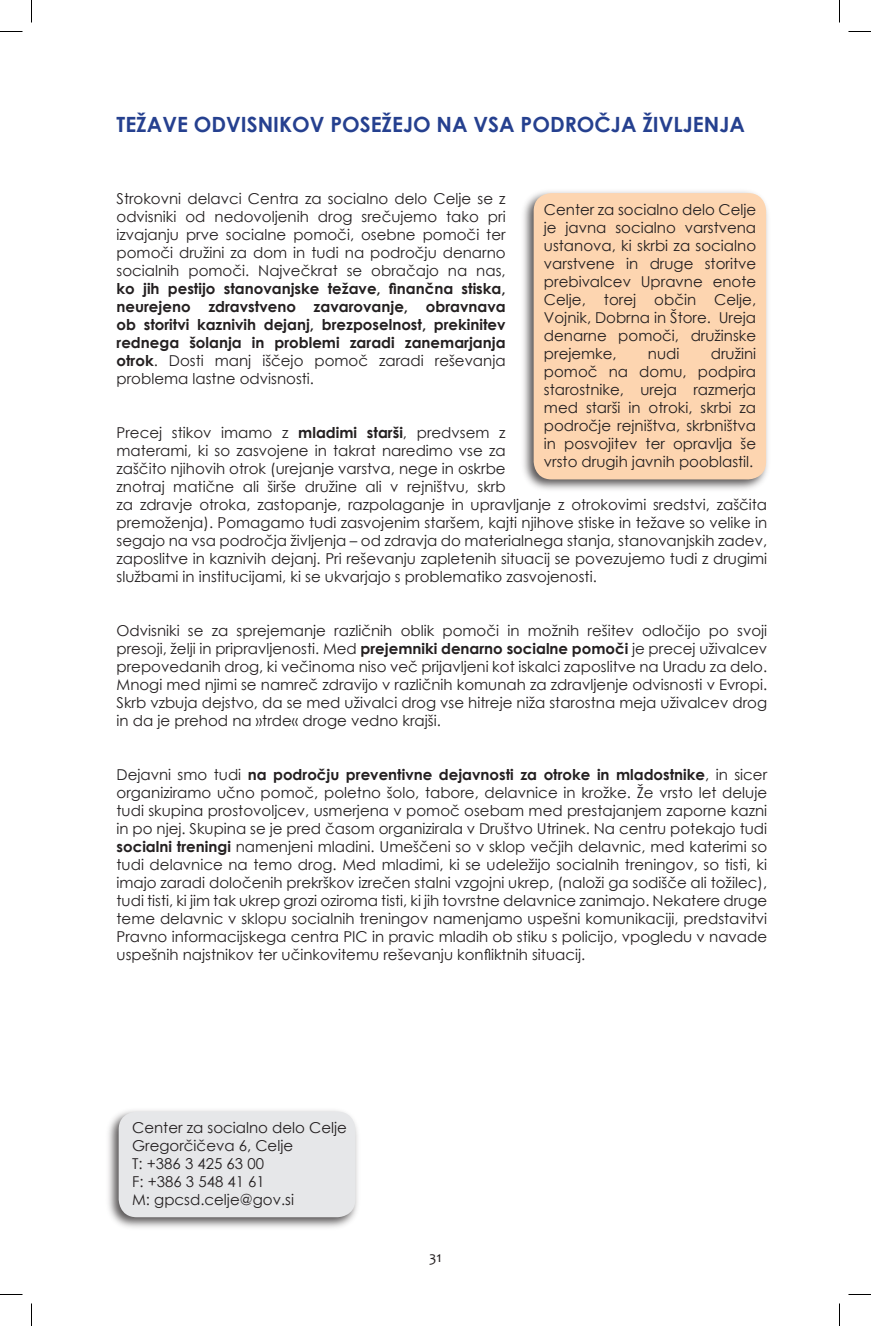
<style>
.page{position:relative;width:871px;height:1326px;background:#fff}
.page>*{position:absolute;margin:0;border:0;box-sizing:border-box;transform-origin:0 0}
.t1{font:700 21px "Century Gothic";color:#25408f}
.t2{font:15px/18px "Century Gothic";color:#231f20;text-align:justify}
.t3{font:700 15px/18px "Century Gothic";color:#231f20;text-align:justify}
.t4{font:15px "Candara";color:#231f20}
.s1{font-weight:400}
.s2{font-weight:700}
</style>
<div class="page">
<div style="left:105px;top:1106px;width:256px;height:125px;background:#231f20;opacity:.75"></div>
<div style="left:119px;top:1112px;width:236px;height:105px;background:#e6e7e9"></div>
<div style="left:520px;top:188px;width:252px;height:306px;background:#231f20;opacity:.75"></div>
<div style="left:534px;top:193px;width:232px;height:286px;background:#fdd5b0"></div>
<svg style="left:0;top:31px;width:22px;height:1px"></svg>
<svg style="left:848px;top:31px;width:23px;height:1px"></svg>
<svg style="left:0;top:1294px;width:22px;height:1px"></svg>
<svg style="left:848px;top:1294px;width:23px;height:1px"></svg>
<svg style="left:31px;top:0;width:1px;height:22px"></svg>
<svg style="left:31px;top:1303px;width:1px;height:23px"></svg>
<svg style="left:839px;top:0;width:1px;height:22px"></svg>
<svg style="left:839px;top:1303px;width:1px;height:23px"></svg>
<h1 class="t1" style="left:117px;top:109px;width:630px">TEŽAVE ODVISNIKOV POSEŽEJO NA VSA PODROČJA ŽIVLJENJA</h1>
<p class="t2" style="left:117px;top:190px;width:391px">Strokovni delavci Centra za socialno delo Celje se z odvisniki od nedovoljenih drog srečujemo tako pri izvajanju prve socialne pomoči, osebne pomoči ter pomoči družini za dom in tudi na področju denarno socialnih pomoči. Največkrat se obračajo na nas,</p>
<p class="t3" style="left:117px;top:279px;width:391px">ko jih pestijo stanovanjske težave, finančna stiska, neurejeno zdravstveno zavarovanje, obravnava ob storitvi kaznivih dejanj, brezposelnost, prekinitev rednega šolanja in problemi zaradi zanemarjanja otrok<span class="s1">. Dosti manj iščejo pomoč zaradi reševanja problema lastne odvisnosti.</span></p>
<p class="t2" style="left:117px;top:424px;width:652px;text-align:left">Precej stikov imamo z <span class="s2">mladimi starši</span>, predvsem z<br>materami, ki so zasvojene in takrat naredimo vse za<br>zaščito njihovih otrok (urejanje varstva, nege in oskrbe<br>znotraj matične ali širše družine ali v rejništvu, skrb<br>za zdravje otroka, zastopanje, razpolaganje in upravljanje z otrokovimi sredstvi, zaščita premoženja). Pomagamo tudi zasvojenim staršem, kajti njihove stiske in težave so velike in segajo na vsa področja življenja – od zdravja do materialnega stanja, stanovanjskih zadev, zaposlitve in kaznivih dejanj. Pri reševanju zapletenih situacij se povezujemo tudi z drugimi službami in institucijami, ki se ukvarjajo s problematiko zasvojenosti.</p>
<p class="t2" style="left:117px;top:622px;width:652px">Odvisniki se za sprejemanje različnih oblik pomoči in možnih rešitev odločijo po svoji presoji, želji in pripravljenosti. Med <span class="s2">prejemniki denarno socialne pomoči</span> je precej uživalcev prepovedanih drog, ki večinoma niso več prijavljeni kot iskalci zaposlitve na Uradu za delo.<br>Mnogi med njimi se namreč zdravijo v različnih komunah za zdravljenje odvisnosti v Evropi.<br>Skrb vzbuja dejstvo, da se med uživalci drog vse hitreje niža starostna meja uživalcev drog in da je prehod na »trde« droge vedno krajši.</p>
<p class="t2" style="left:117px;top:766px;width:652px">Dejavni smo tudi <span class="s2">na področju preventivne dejavnosti za otroke in mladostnike</span>, in sicer organiziramo učno pomoč, poletno šolo, tabore, delavnice in krožke. Že vrsto let deluje tudi skupina prostovoljcev, usmerjena v pomoč osebam med prestajanjem zaporne kazni in po njej. Skupina se je pred časom organizirala v Društvo Utrinek. Na centru potekajo tudi <span class="s2">socialni treningi</span> namenjeni mladini. Umeščeni so v sklop večjih delavnic, med katerimi so tudi delavnice na temo drog. Med mladimi, ki se udeležijo socialnih treningov, so tisti, ki imajo zaradi določenih prekrškov izrečen stalni vzgojni ukrep, (naloži ga sodišče ali tožilec), tudi tisti, ki jim tak ukrep grozi oziroma tisti, ki jih tovrstne delavnice zanimajo. Nekatere druge teme delavnic v sklopu socialnih treningov namenjamo uspešni komunikaciji, predstavitvi Pravno informacijskega centra PIC in pravic mladih ob stiku s policijo, vpogledu v navade uspešnih najstnikov ter učinkovitemu reševanju konfliktnih situacij.</p>
<p class="t2" style="left:544px;top:201px;width:214px">Center za socialno delo Celje je javna socialno varstvena ustanova, ki skrbi za socialno varstvene in druge storitve prebivalcev Upravne enote Celje, torej občin Celje, Vojnik, Dobrna in Štore. Ureja denarne pomoči, družinske prejemke,</p>
<p class="t2" style="left:544px;top:345px;width:214px;text-indent:167px">družini pomoč na domu, podpira starostnike, ureja razmerja med starši in otroki, skrbi za področje rejništva, skrbništva in posvojitev ter opravlja še vrsto drugih javnih pooblastil.</p>
<p class="t2" style="left:648px;top:345px;width:33px">nudi</p>
<p class="t2" style="left:132px;top:1118px;width:216px;text-align:left">Center za socialno delo Celje<br>Gregorčičeva 6, Celje<br>T: +386 3 425 63 00<br>F: +386 3 548 41 61<br>M: gpcsd.celje@gov.si</p>
<p class="t4" style="left:429px;top:1248px;width:14px">31</p>
</div>
